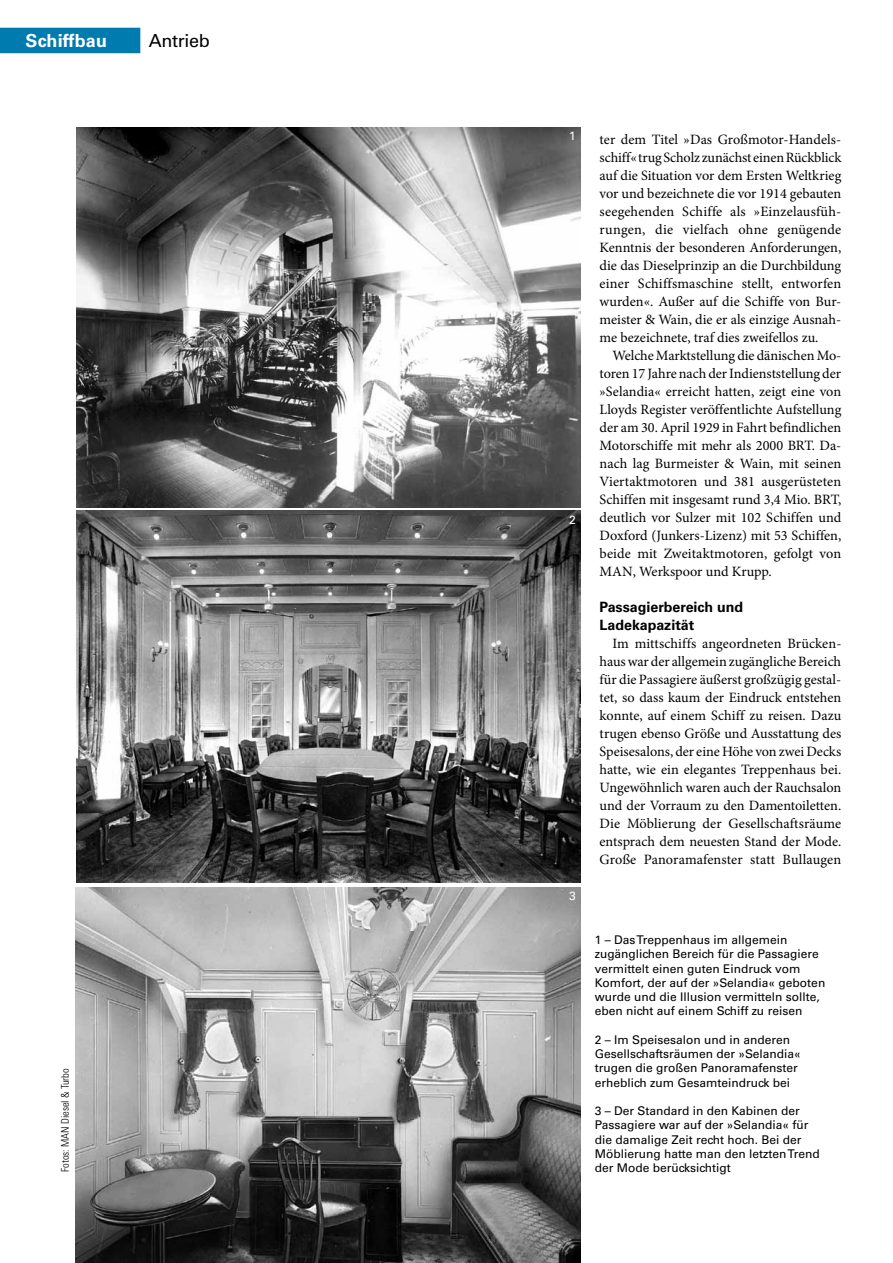
<style>
.page{position:relative;width:893px;height:1263px;background:#fff}
.page>*{position:absolute;margin:0;border:0;box-sizing:border-box;transform-origin:0 0}
.t1{font:700 18px "Univers LT Std";letter-spacing:.01em;color:#fff}
.t2{font:18px "Univers LT Std";letter-spacing:-.02em;color:#000}
.t3{font:14.25px/18px "Minion Pro";color:#000;text-align:justify}
.t4{font:700 14.25px/18px "Univers LT Std";color:#000}
.t5{font:12px/14.2px "Univers LT Std";color:#000}
.t6{font:12px "Univers LT Std";color:#fff}
.t7{font:300 condensed 10.5px "Univers LT Std";color:#000}
</style>
<div class="page">
<div style="left:0;top:28px;width:140px;height:25px;background:#007bb0"></div>
<img style="left:77px;top:511px;width:503px;height:372px">
<img style="left:76px;top:128px;width:504px;height:379px">
<img style="left:75px;top:887px;width:505px;height:376px">
<p class="t1" style="left:26px;top:30px;width:83px">Schiffbau</p>
<p class="t2" style="left:149px;top:30px;width:62px">Antrieb</p>
<p class="t7" style="left:59px;top:1172px;width:105px;rotate:-90deg">Fotos: MAN Diesel &amp; Turbo</p>
<p class="t6" style="left:569px;top:129px;width:8px">1</p>
<p class="t6" style="left:569px;top:512px;width:8px">2</p>
<p class="t6" style="left:569px;top:889px;width:8px">3</p>
<p class="t3" style="left:600px;top:131px;width:243px;text-align:left">ter dem Titel »Das Großmotor-Handels&shy;schiff« trug Scholz zunächst einen Rückblick auf die Situation vor dem Ersten Weltkrieg vor und bezeichnete die vor 1914 gebauten seegehenden Schiffe als »Einzelausfüh&shy;rungen, die vielfach ohne genügende Kenntnis der besonderen Anforderungen, die das Dieselprinzip an die Durchbildung einer Schiffsmaschine stellt, entworfen wurden«. Außer auf die Schiffe von Bur&shy;meister &amp; Wain, die er als einzige Ausnah&shy;me bezeichnete, traf dies zweifellos zu.</p>
<p class="t3" style="left:600px;top:346px;width:243px;text-indent:13px">Welche Marktstellung die dänischen Mo&shy;toren 17 Jahre nach der Indienststellung der »Selandia« erreicht hatten, zeigt eine von Lloyds Register veröffentlichte Aufstellung der am 30. April 1929 in Fahrt befindlichen Motorschiffe mit mehr als 2000 BRT. Da&shy;nach lag Burmeister &amp; Wain, mit seinen Viertaktmotoren und 381 ausgerüsteten Schiffen mit insgesamt rund 3,4 Mio. BRT, deutlich vor Sulzer mit 102 Schiffen und Doxford (Junkers-Lizenz) mit 53 Schiffen, beide mit Zweitaktmotoren, gefolgt von MAN, Werkspoor und Krupp.</p>
<p class="t4" style="left:600px;top:598px;width:145px">Passagierbereich und<br>Ladekapazität</p>
<p class="t3" style="left:600px;top:634px;width:243px;text-indent:13px">Im mittschiffs angeordneten Brücken&shy;haus war der allgemein zugängliche Bereich für die Passagiere äußerst großzügig gestal&shy;tet, so dass kaum der Eindruck entstehen konnte, auf einem Schiff zu reisen. Dazu trugen ebenso Größe und Ausstattung des Speisesalons, der eine Höhe von zwei Decks hatte, wie ein elegantes Treppenhaus bei.<br>Ungewöhnlich waren auch der Rauchsalon und der Vorraum zu den Damentoiletten.<br>Die Möblierung der Gesellschaftsräume entsprach dem neuesten Stand der Mode.<br>Große Panoramafenster statt Bullaugen</p>
<p class="t5" style="left:595px;top:933px;width:232px">1 – Das Treppenhaus im allgemein zugänglichen Bereich für die Passagiere vermittelt einen guten Eindruck vom Komfort, der auf der »Selandia« geboten wurde und die Illusion vermitteln sollte, eben nicht auf einem Schiff zu reisen</p>
<p class="t5" style="left:595px;top:1032px;width:208px">2 – Im Speisesalon und in anderen Gesellschaftsräumen der »Selandia« trugen die großen Panoramafenster erheblich zum Gesamteindruck bei</p>
<p class="t5" style="left:595px;top:1104px;width:227px">3 – Der Standard in den Kabinen der Passagiere war auf der »Selandia« für die damalige Zeit recht hoch. Bei der Möblierung hatte man den letzten Trend der Mode berücksichtigt</p>
</div>
